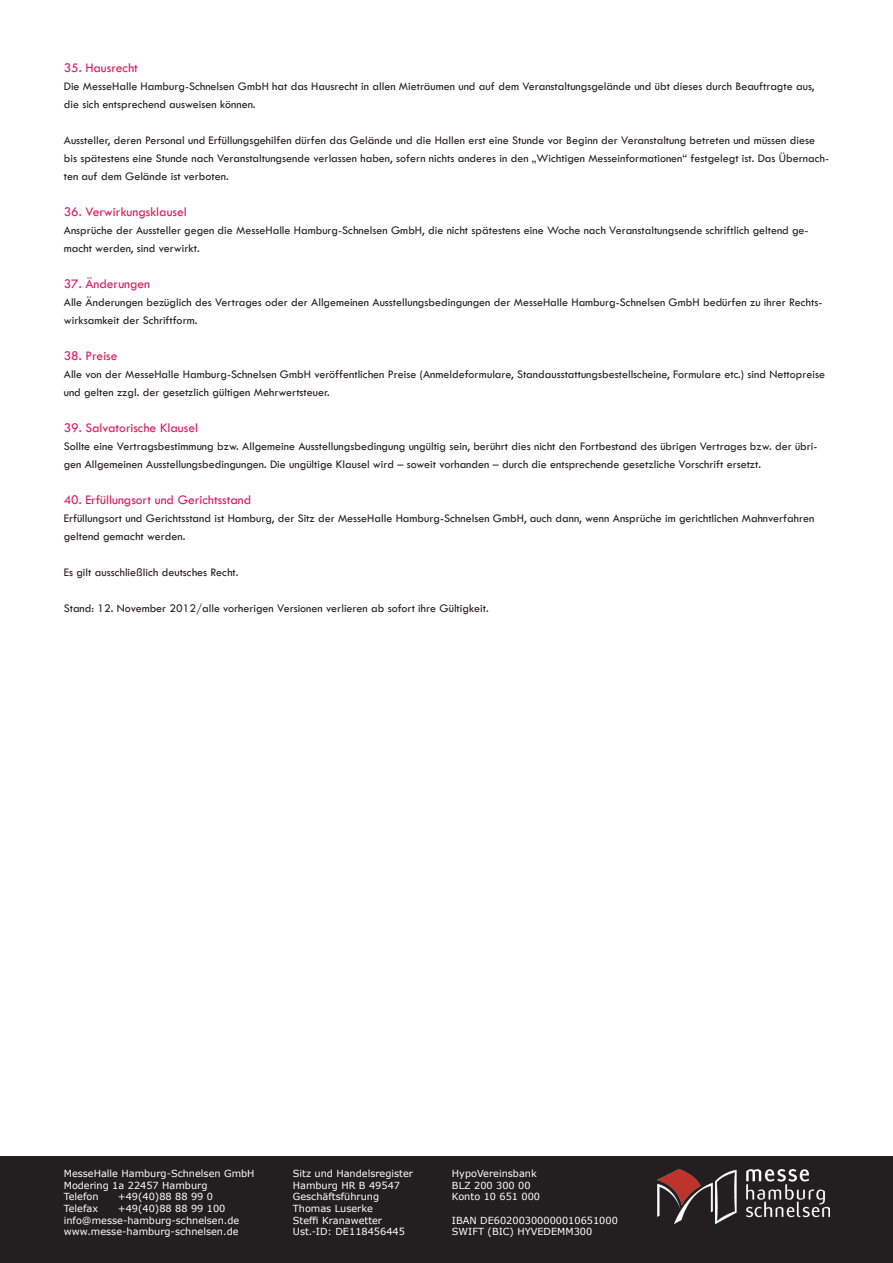
<style>
.page{position:relative;width:893px;height:1263px;background:#fff}
.page>*{position:absolute;margin:0;border:0;box-sizing:border-box;transform-origin:0 0}
.t1{font:13.5px "Tw Cen";color:#d91a5b}
.t2{font:12px/18px "Tw Cen";color:#231f20}
.t3{font:9.75px/11.7px "Verdana";color:#fff}
</style>
<div class="page">
<div style="left:0;top:1157px;width:893px;height:106px;background:#231f20"></div>
<img style="left:658px;top:1169px;width:171px;height:55px">
<p class="t1" style="left:64px;top:60px;width:76px">35. Hausrecht</p>
<p class="t2" style="left:64px;top:77px;width:752px">Die MesseHalle Hamburg-Schnelsen GmbH hat das Hausrecht in allen Mieträumen und auf dem Veranstaltungsgelände und übt dieses durch Beauftragte aus, die sich entsprechend ausweisen können.</p>
<p class="t2" style="left:64px;top:131px;width:767px">Aussteller, deren Personal und Erfüllungsgehilfen dürfen das Gelände und die Hallen erst eine Stunde vor Beginn der Veranstaltung betreten und müssen diese bis spätestens eine Stunde nach Veranstaltungsende verlassen haben, sofern nichts anderes in den „Wichtigen Messeinformationen“ festgelegt ist. Das Übernach&shy;ten auf dem Gelände ist verboten.</p>
<p class="t1" style="left:64px;top:204px;width:125px">36. Verwirkungsklausel</p>
<p class="t2" style="left:64px;top:221px;width:746px">Ansprüche der Aussteller gegen die MesseHalle Hamburg-Schnelsen GmbH, die nicht spätestens eine Woche nach Veranstaltungsende schriftlich geltend ge&shy;macht werden, sind verwirkt.</p>
<p class="t1" style="left:64px;top:276px;width:88px">37. Änderungen</p>
<p class="t2" style="left:64px;top:293px;width:760px">Alle Änderungen bezüglich des Vertrages oder der Allgemeinen Ausstellungsbedingungen der MesseHalle Hamburg-Schnelsen GmbH bedürfen zu ihrer Rechts&shy;wirksamkeit der Schriftform.</p>
<p class="t1" style="left:64px;top:348px;width:55px">38. Preise</p>
<p class="t2" style="left:64px;top:365px;width:763px">Alle von der MesseHalle Hamburg-Schnelsen GmbH veröffentlichen Preise (Anmeldeformulare, Standausstattungsbestellscheine, Formulare etc.) sind Nettopreise und gelten zzgl. der gesetzlich gültigen Mehrwertsteuer.</p>
<p class="t1" style="left:64px;top:420px;width:136px">39. Salvatorische Klausel</p>
<p class="t2" style="left:64px;top:437px;width:755px">Sollte eine Vertragsbestimmung bzw. Allgemeine Ausstellungsbedingung ungültig sein, berührt dies nicht den Fortbestand des übrigen Vertrages bzw. der übri&shy;gen Allgemeinen Ausstellungsbedingungen. Die ungültige Klausel wird – soweit vorhanden – durch die entsprechende gesetzliche Vorschrift ersetzt.</p>
<p class="t1" style="left:64px;top:492px;width:189px">40. Erfüllungsort und Gerichtsstand</p>
<p class="t2" style="left:64px;top:509px;width:752px">Erfüllungsort und Gerichtsstand ist Hamburg, der Sitz der MesseHalle Hamburg-Schnelsen GmbH, auch dann, wenn Ansprüche im gerichtlichen Mahnverfahren geltend gemacht werden.</p>
<p class="t2" style="left:64px;top:563px;width:176px">Es gilt ausschließlich deutsches Recht.</p>
<p class="t2" style="left:64px;top:599px;width:426px">Stand: 12. November 2012/alle vorherigen Versionen verlieren ab sofort ihre Gültigkeit.</p>
<p class="t3" style="left:64px;top:1167px;width:192px">MesseHalle Hamburg-Schnelsen GmbH<br>Modering 1a 22457 Hamburg<br>Telefon</p>
<p class="t3" style="left:118px;top:1191px;width:97px">+49(40)88 88 99 0</p>
<p class="t3" style="left:64px;top:1202px;width:36px">Telefax</p>
<p class="t3" style="left:64px;top:1202px;width:177px;text-indent:54px">+49(40)88 88 99 100 info@messe-hamburg-schnelsen.de www.messe-hamburg-schnelsen.de</p>
<p class="t3" style="left:293px;top:1167px;width:122px">Sitz und Handelsregister<br>Hamburg HR B 49547<br>Geschäftsführung<br>Thomas Luserke<br>Steffi Kranawetter<br>Ust.-ID: DE118456445</p>
<p class="t3" style="left:452px;top:1167px;width:90px">HypoVereinsbank<br>BLZ 200 300 00<br>Konto 10 651 000</p>
<p class="t3" style="left:452px;top:1214px;width:167px">IBAN DE60200300000010651000<br>SWIFT (BIC) HYVEDEMM300</p>
</div>
